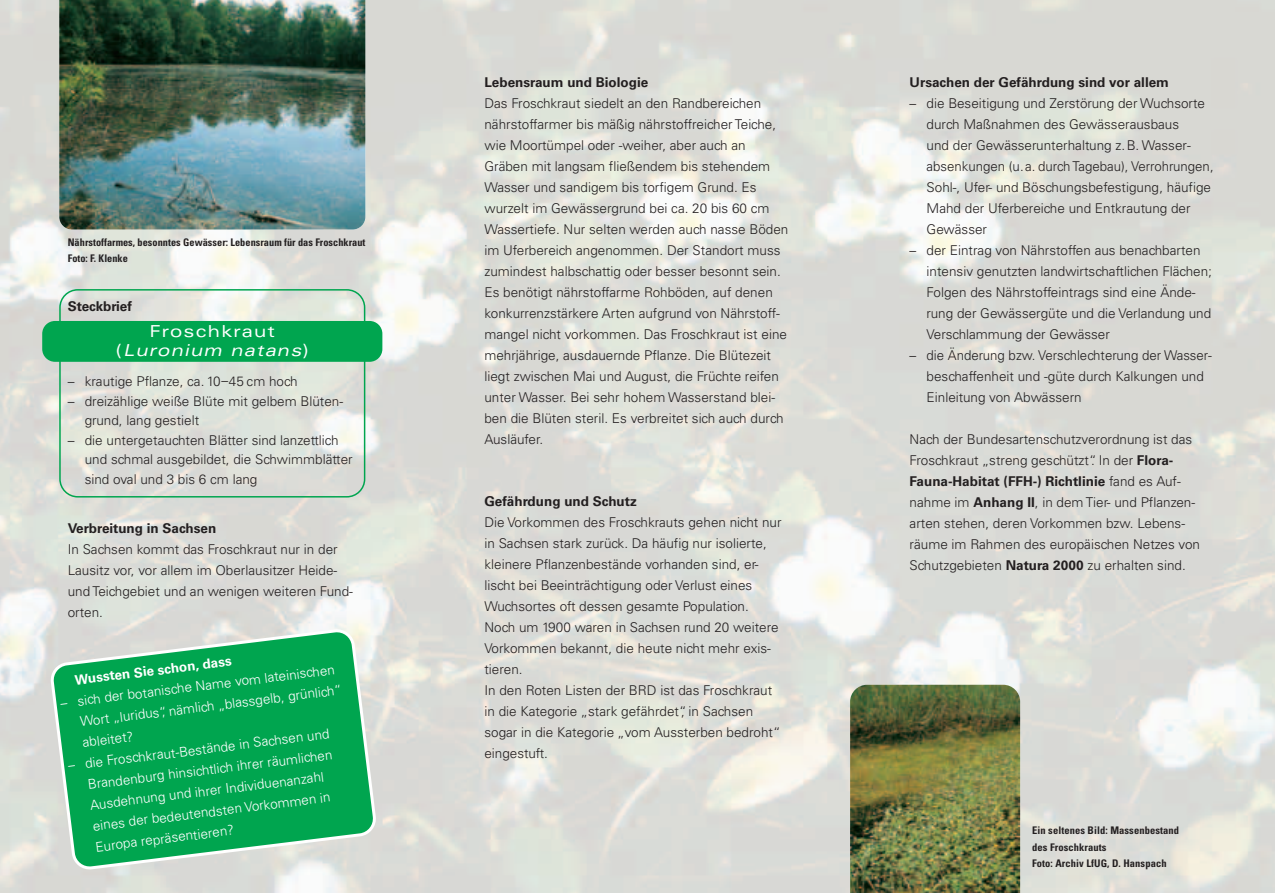
<style>
.page{position:relative;width:1275px;height:893px;background:#fff}
.page>*{position:absolute;margin:0;border:0;box-sizing:border-box;transform-origin:0 0}
.t1{font:italic expanded 16.5px/19.5px "Univers";color:#fff;text-align:center}
.t2{font:300 13.5px/21px "Univers";color:#231f20}
.t3{font:300 13.5px/21px "Univers";color:#fff}
.t4{font:700 13.5px "Univers";color:#231f20}
.t5{font:700 13.5px "Univers";color:#fff}
.t6{font:700 condensed 10.5px/16.5px "Univers";letter-spacing:.005em;color:#231f20}
.s1{font-style:normal}
.s2{font-weight:700}
</style>
<div class="page">
<img style="left:0;top:0;width:1275px;height:892px">
<img style="left:59px;top:0;width:306px;height:229px">
<svg style="left:50px;top:628px;width:327px;height:242px;background:#35b370"></svg>
<svg style="left:59px;top:289px;width:306px;height:208px;background:#d8dfd6"></svg>
<div style="left:42px;top:321px;width:340px;height:41px;background:#00a54f;border-radius:13px"></div>
<img style="left:850px;top:684px;width:170px;height:208px">
<p class="t6" style="left:68px;top:235px;width:299px">Nährstoffarmes, besonntes Gewässer: Lebensraum für das Froschkraut<br>Foto: F. Klenke</p>
<p class="t4" style="left:68px;top:301px;width:66px">Steckbrief</p>
<p class="t1" style="left:116px;top:322px;width:194px"><span class="s1">Froschkraut<br>(</span> Luronium natans<span class="s1">)</span></p>
<p class="t2" style="left:68px;top:372px;width:231px">– krautige Pflanze, ca. 10–45 cm hoch</p>
<p class="t2" style="left:85px;top:392px;width:260px;line-height:19.5px;text-indent:-17px">– dreizählige weiße Blüte mit gelbem Blüten&shy;grund, lang gestielt</p>
<p class="t2" style="left:85px;top:431px;width:269px;line-height:19.5px;text-indent:-17px">– die untergetauchten Blätter sind lanzettlich und schmal ausgebildet, die Schwimmblätter sind oval und 3 bis 6 cm lang</p>
<p class="t4" style="left:68px;top:523px;width:150px">Verbreitung in Sachsen</p>
<p class="t2" style="left:68px;top:539px;width:287px">In Sachsen kommt das Froschkraut nur in der Lausitz vor, vor allem im Oberlausitzer Heide&shy;und Teichgebiet und an wenigen weiteren Fund&shy;orten.</p>
<p class="t5" style="left:74px;top:675px;width:159px;rotate:-7deg">Wussten Sie schon, dass</p>
<p class="t3" style="left:76px;top:691px;width:265px;text-indent:-17px;rotate:-7deg">– sich der botanische Name vom lateinischen<br>Wort „luridus“, nämlich „blassgelb, grünlich“ ableitet?</p>
<p class="t3" style="left:84px;top:754px;width:248px;text-indent:-17px;rotate:-7deg">– die Froschkraut-Bestände in Sachsen und Brandenburg hinsichtlich ihrer räumlichen Ausdehnung und ihrer Individuenanzahl eines der bedeutendsten Vorkommen in Europa repräsentieren?</p>
<p class="t4" style="left:484px;top:77px;width:165px">Lebensraum und Biologie</p>
<p class="t2" style="left:484px;top:94px;width:306px">Das Froschkraut siedelt an den Randbereichen nährstoffarmer bis mäßig nährstoffreicher Teiche, wie Moortümpel oder -weiher, aber auch an Gräben mit langsam fließendem bis stehendem Wasser und sandigem bis torfigem Grund. Es wurzelt im Gewässergrund bei ca. 20 bis 60 cm Wassertiefe. Nur selten werden auch nasse Böden im Uferbereich angenommen. Der Standort muss zumindest halbschattig oder besser besonnt sein.<br>Es benötigt nährstoffarme Rohböden, auf denen konkurrenzstärkere Arten aufgrund von Nährstoff&shy;mangel nicht vorkommen. Das Froschkraut ist eine mehrjährige, ausdauernde Pflanze. Die Blütezeit liegt zwischen Mai und August, die Früchte reifen unter Wasser. Bei sehr hohem Wasserstand blei&shy;ben die Blüten steril. Es verbreitet sich auch durch Ausläufer.</p>
<p class="t4" style="left:484px;top:496px;width:154px">Gefährdung und Schutz</p>
<p class="t2" style="left:484px;top:512px;width:299px">Die Vorkommen des Froschkrauts gehen nicht nur in Sachsen stark zurück. Da häufig nur isolierte, kleinere Pflanzenbestände vorhanden sind, er&shy;lischt bei Beeinträchtigung oder Verlust eines Wuchsortes oft dessen gesamte Population.<br>Noch um 1900 waren in Sachsen rund 20 weitere Vorkommen bekannt, die heute nicht mehr exis&shy;tieren.<br>In den Roten Listen der BRD ist das Froschkraut in die Kategorie „stark gefährdet“, in Sachsen sogar in die Kategorie „vom Aussterben bedroht“ eingestuft.</p>
<p class="t4" style="left:910px;top:77px;width:261px">Ursachen der Gefährdung sind vor allem</p>
<p class="t2" style="left:927px;top:94px;width:289px;text-indent:-17px">– die Beseitigung und Zerstörung der Wuchsorte durch Maßnahmen des Gewässerausbaus<br>und der Gewässerunterhaltung z.B. Wasser&shy;absenkungen (u.a. durch Tagebau), Verrohrungen, Sohl-, Ufer- und Böschungsbefestigung, häufige Mahd der Uferbereiche und Entkrautung der Gewässer</p>
<p class="t2" style="left:927px;top:241px;width:287px;text-indent:-17px">– der Eintrag von Nährstoffen aus benachbarten intensiv genutzten landwirtschaftlichen Flächen; Folgen des Nährstoffeintrags sind eine Ände&shy;rung der Gewässergüte und die Verlandung und Verschlammung der Gewässer</p>
<p class="t2" style="left:927px;top:346px;width:287px;text-indent:-17px">– die Änderung bzw. Verschlechterung der Wasser&shy;beschaffenheit und -güte durch Kalkungen und<br>Einleitung von Abwässern</p>
<p class="t2" style="left:910px;top:430px;width:292px">Nach der Bundesartenschutzverordnung ist das Froschkraut „streng geschützt“. In der <span class="s2">Flora-Fauna-Habitat (FFH-) Richtlinie</span> fand es Auf&shy;nahme im <span class="s2">Anhang II</span>, in dem Tier- und Pflanzen&shy;arten stehen, deren Vorkommen bzw. Lebens&shy;räume im Rahmen des europäischen Netzes von Schutzgebieten <span class="s2">Natura 2000</span> zu erhalten sind.</p>
<p class="t6" style="left:1032px;top:823px;width:148px">Ein seltenes Bild: Massenbestand des Froschkrauts<br>Foto: Archiv LfUG, D. Hanspach</p>
</div>
